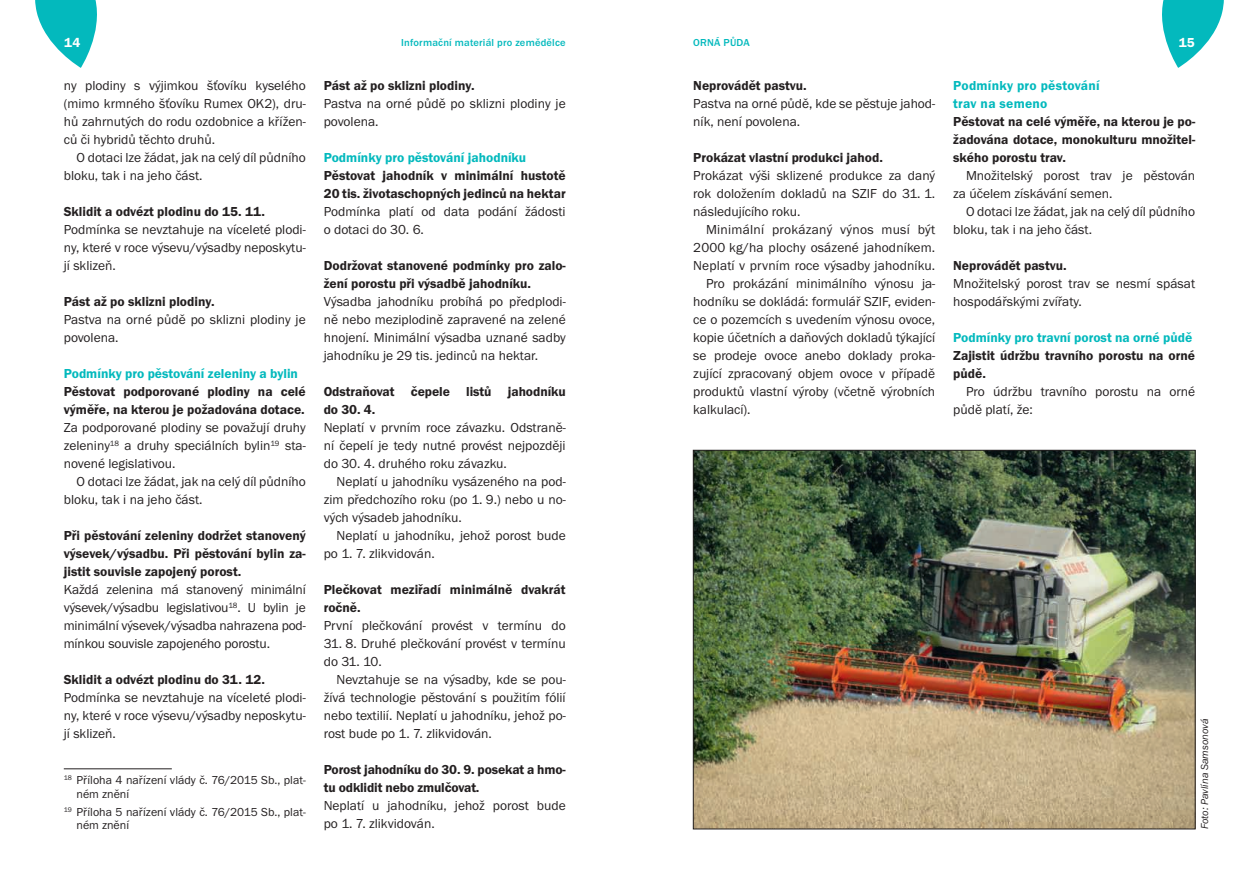
<style>
.page{position:relative;width:1259px;height:893px;background:#fff}
.page>*{position:absolute;margin:0;border:0;box-sizing:border-box;transform-origin:0 0}
.t1{font:13.5px/18px "Franklin Gothic ITCTOT";color:#231f20}
.t2{font:600 13.5px/18px "Franklin Gothic ITCTOT";color:#231f20}
.t3{font:600 13.5px "Franklin Gothic ITCTOT";color:#03b9bd}
.t4{font:600 13.5px/18px "Franklin Gothic ITCTOT";letter-spacing:.02em;color:#03b9bd}
.t5{font:13.5px "Franklin Gothic ITCTOT";letter-spacing:.02em;color:#231f20}
.t6{font:600 13.5px "Franklin Gothic ITCTOT";color:#fff}
.t7{font:12px/13.5px "Franklin Gothic ITCTOT";color:#231f20}
.t8{font:500 10.5px "Franklin Gothic ITCTOT";letter-spacing:.02em;color:#03b9bd}
.t9{font:italic 10.5px "Franklin Gothic ITCTOT";color:#231f20}
</style>
<div class="page">
<svg style="left:1162px;top:0;width:62px;height:68px"></svg>
<svg style="left:35px;top:0;width:62px;height:68px"></svg>
<hr style="left:64px;top:768px;width:108px;height:1px;background:#231f20">
<img style="left:695px;top:452px;width:498px;height:375px">
<p class="t6" style="left:64px;top:35px;width:18px">14</p>
<p class="t8" style="left:401px;top:37px;width:166px">Informační materiál pro zemědělce</p>
<p class="t8" style="left:693px;top:37px;width:58px">ORNÁ PŮDA</p>
<p class="t6" style="left:1178px;top:35px;width:17px">15</p>
<p class="t1" style="left:64px;top:77px;width:243px;text-align:justify">ny plodiny s výjimkou šťovíku kyselého (mimo krmného šťovíku Rumex OK2), dru&shy;hů zahrnutých do rodu ozdobnice a křížen&shy;ců či hybridů těchto druhů.</p>
<p class="t1" style="left:64px;top:149px;width:243px;text-indent:13px">O dotaci lze žádat, jak na celý díl půdního bloku, tak i na jeho část.</p>
<p class="t2" style="left:64px;top:203px;width:203px">Sklidit a odvézt plodinu do 15. 11.</p>
<p class="t1" style="left:64px;top:221px;width:243px;text-align:justify">Podmínka se nevztahuje na víceleté plodi&shy;ny, které v roce výsevu/výsadby neposkytu&shy;jí sklizeň.</p>
<p class="t2" style="left:64px;top:293px;width:152px">Pást až po sklizni plodiny.</p>
<p class="t1" style="left:64px;top:311px;width:243px">Pastva na orné půdě po sklizni plodiny je povolena.</p>
<p class="t3" style="left:64px;top:366px;width:236px">Podmínky pro pěstování zeleniny a bylin</p>
<p class="t2" style="left:64px;top:383px;width:243px">Pěstovat podporované plodiny na celé výměře, na kterou je požadována dotace.</p>
<p class="t1" style="left:64px;top:419px;width:243px;text-align:justify">Za podporované plodiny se považují druhy zeleniny<sup>18</sup> a druhy speciálních bylin<sup>19</sup> sta&shy;novené legislativou.</p>
<p class="t1" style="left:64px;top:473px;width:243px;text-indent:13px">O dotaci lze žádat, jak na celý díl půdního bloku, tak i na jeho část.</p>
<p class="t2" style="left:64px;top:527px;width:243px;text-align:justify">Při pěstování zeleniny dodržet stanovený výsevek/výsadbu. Při pěstování bylin za&shy;jistit souvisle zapojený porost.</p>
<p class="t1" style="left:64px;top:581px;width:243px;text-align:justify">Každá zelenina má stanovený minimální výsevek/výsadbu legislativou<sup>18</sup>. U bylin je minimální výsevek/výsadba nahrazena pod&shy;mínkou souvisle zapojeného porostu.</p>
<p class="t2" style="left:64px;top:671px;width:203px">Sklidit a odvézt plodinu do 31. 12.</p>
<p class="t1" style="left:64px;top:689px;width:243px;text-align:justify">Podmínka se nevztahuje na víceleté plodi&shy;ny, které v roce výsevu/výsadby neposkytu&shy;jí sklizeň.</p>
<p class="t7" style="left:77px;top:774px;width:231px;text-indent:-13px"><sup>18</sup> Příloha 4 nařízení vlády č. 76/2015 Sb., plat&shy;ném znění</p>
<p class="t7" style="left:77px;top:805px;width:231px;text-indent:-13px"><sup>19</sup> Příloha 5 nařízení vlády č. 76/2015 Sb., plat&shy;ném znění</p>
<p class="t4" style="left:953px;top:76px;width:148px">Podmínky pro pěstování trav na semeno</p>
<p class="t2" style="left:953px;top:112px;width:243px;text-align:justify">Pěstovat na celé výměře, na kterou je po&shy;žadována dotace, monokulturu množitel&shy;ského porostu trav.</p>
<p class="t1" style="left:953px;top:166px;width:243px;text-indent:13px">Množitelský porost trav je pěstován za účelem získávání semen.</p>
<p class="t1" style="left:953px;top:202px;width:243px;text-indent:13px">O dotaci lze žádat, jak na celý díl půdního bloku, tak i na jeho část.</p>
<p class="t2" style="left:953px;top:256px;width:115px">Neprovádět pastvu.</p>
<p class="t1" style="left:953px;top:274px;width:243px">Množitelský porost trav se nesmí spásat hospodářskými zvířaty.</p>
<p class="t3" style="left:953px;top:330px;width:240px">Podmínky pro travní porost na orné půdě</p>
<p class="t2" style="left:953px;top:346px;width:243px">Zajistit údržbu travního porostu na orné půdě.</p>
<p class="t1" style="left:953px;top:382px;width:243px;text-indent:13px">Pro údržbu travního porostu na orné půdě platí, že:</p>
<p class="t2" style="left:693px;top:77px;width:115px">Neprovádět pastvu.</p>
<p class="t1" style="left:693px;top:95px;width:243px">Pastva na orné půdě, kde se pěstuje jahod&shy;ník, není povolena.</p>
<p class="t2" style="left:693px;top:149px;width:191px">Prokázat vlastní produkci jahod.</p>
<p class="t1" style="left:693px;top:167px;width:243px;text-align:justify">Prokázat výši sklizené produkce za daný rok doložením dokladů na SZIF do 31. 1. následujícího roku.</p>
<p class="t5" style="left:706px;top:222px;width:231px">Minimální prokázaný výnos musí být</p>
<p class="t1" style="left:693px;top:239px;width:243px">2000 kg/ha plochy osázené jahodníkem.</p>
<p class="t1" style="left:693px;top:257px;width:243px">Neplatí v prvním roce výsadby jahodníku.</p>
<p class="t1" style="left:706px;top:275px;width:231px">Pro prokázání minimálního výnosu ja-</p>
<p class="t1" style="left:693px;top:293px;width:243px">hodníku se dokládá: formulář SZIF, eviden-</p>
<p class="t1" style="left:693px;top:311px;width:243px">ce o pozemcích s uvedením výnosu ovoce,</p>
<p class="t1" style="left:693px;top:329px;width:243px">kopie účetních a daňových dokladů týkající</p>
<p class="t1" style="left:693px;top:347px;width:243px">se prodeje ovoce anebo doklady proka-</p>
<p class="t1" style="left:693px;top:365px;width:243px">zující zpracovaný objem ovoce v případě</p>
<p class="t1" style="left:693px;top:383px;width:243px">produktů vlastní výroby (včetně výrobních</p>
<p class="t1" style="left:693px;top:401px;width:59px">kalkulací).</p>
<p class="t2" style="left:324px;top:77px;width:152px">Pást až po sklizni plodiny.</p>
<p class="t1" style="left:324px;top:95px;width:243px">Pastva na orné půdě po sklizni plodiny je povolena.</p>
<p class="t3" style="left:324px;top:150px;width:204px">Podmínky pro pěstování jahodníku</p>
<p class="t2" style="left:324px;top:167px;width:243px">Pěstovat jahodník v minimální hustotě<br>20 tis. životaschopných jedinců na hektar</p>
<p class="t1" style="left:324px;top:203px;width:243px">Podmínka platí od data podání žádosti o dotaci do 30. 6.</p>
<p class="t2" style="left:324px;top:257px;width:243px">Dodržovat stanovené podmínky pro zalo&shy;žení porostu při výsadbě jahodníku.</p>
<p class="t1" style="left:324px;top:293px;width:243px;text-align:justify">Výsadba jahodníku probíhá po předplodi&shy;ně nebo meziplodině zapravené na zelené hnojení. Minimální výsadba uznané sadby jahodníku je 29 tis. jedinců na hektar.</p>
<p class="t2" style="left:324px;top:383px;width:243px">Odstraňovat čepele listů jahodníku do 30. 4.</p>
<p class="t1" style="left:324px;top:419px;width:243px;text-align:justify">Neplatí v prvním roce závazku. Odstraně&shy;ní čepelí je tedy nutné provést nejpozději do 30. 4. druhého roku závazku.</p>
<p class="t1" style="left:324px;top:473px;width:243px;text-align:justify;text-indent:13px">Neplatí u jahodníku vysázeného na pod&shy;zim předchozího roku (po 1. 9.) nebo u no&shy;vých výsadeb jahodníku.</p>
<p class="t1" style="left:324px;top:527px;width:243px;text-indent:13px">Neplatí u jahodníku, jehož porost bude po 1. 7. zlikvidován.</p>
<p class="t2" style="left:324px;top:581px;width:243px">Plečkovat meziřadí minimálně dvakrát ročně.</p>
<p class="t1" style="left:324px;top:617px;width:243px">První plečkování provést v termínu do</p>
<p class="t1" style="left:324px;top:635px;width:243px">31. 8. Druhé plečkování provést v termínu do 31. 10.</p>
<p class="t1" style="left:324px;top:671px;width:243px;text-align:justify;text-indent:13px">Nevztahuje se na výsadby, kde se pou&shy;žívá technologie pěstování s použitím fólií nebo textilií. Neplatí u jahodníku, jehož po&shy;rost bude po 1. 7. zlikvidován.</p>
<p class="t2" style="left:324px;top:761px;width:243px">Porost jahodníku do 30. 9. posekat a hmo&shy;tu odklidit nebo zmulčovat.</p>
<p class="t1" style="left:324px;top:797px;width:243px">Neplatí u jahodníku, jehož porost bude po 1. 7. zlikvidován.</p>
<p class="t9" style="left:1198px;top:829px;width:112px;rotate:-90deg">Foto: Pavlína Samsonová</p>
</div>
